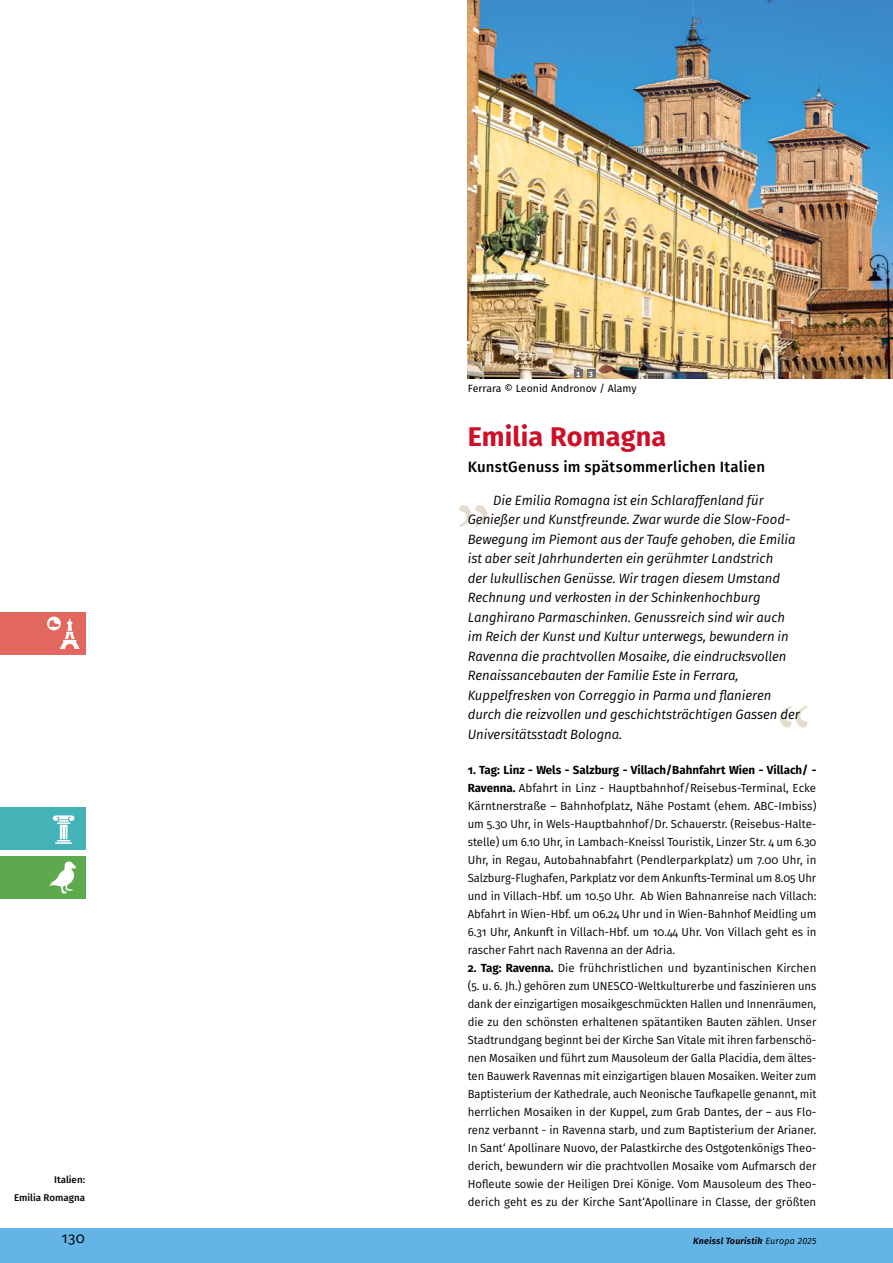
<style>
.page{position:relative;width:893px;height:1263px;background:#fff}
.page>*{position:absolute;margin:0;border:0;box-sizing:border-box;transform-origin:0 0}
._01a_Überschrift_1_Reise{font:700 27px "Fira Sans";letter-spacing:.005em;color:#cd0f28}
._01b_Unterüberschrift_2_Reise{font:500 15px "Fira Sans";letter-spacing:.015em;color:#000}
.Pagina_rb{font:15px "Fira Sans";color:#000}
._01d_Einleitungstext_6mm{font:italic 13.5px/19.5px "Fira Sans";color:#000}
._02_Reiseverlauf{font:11.7px/18px "Fira Sans";color:#000;text-align:justify}
._04_Bildlegende__Bildquelle{font:10.5px "Fira Sans";color:#000}
.Rubrik_b{font:500 9.75px "Fira Sans";color:#000}
.Fusszeile_bold_italic_rb{font:italic 600 9px "Fira Sans";letter-spacing:.02em;color:#000}
.t1{font:700 7.5px "Fira Sans";color:#fff}
.s1{font-weight:700}
.s2{font-weight:400}
</style>
<div class="page">
<div style="left:0;top:856px;width:85px;height:43px;background:#5ea84e"></div>
<svg style="left:49px;top:861px;width:27px;height:33px"></svg>
<div style="left:0;top:612px;width:85px;height:43px;background:#e2685f"></div>
<svg style="left:47px;top:616px;width:32px;height:33px"></svg>
<div style="left:0;top:808px;width:85px;height:42px;background:#43b3b7"></div>
<svg style="left:53px;top:815px;width:22px;height:29px"></svg>
<svg style="left:780px;top:706px;width:28px;height:21px"></svg>
<svg style="left:459px;top:505px;width:28px;height:22px"></svg>
<div style="left:0;top:1229px;width:893px;height:34px;background:#64b4e5"></div>
<img style="left:468px;top:0;width:425px;height:378px">
<div style="left:574px;top:369px;width:9px;height:9px;background:#6e6e6e"></div>
<div style="left:587px;top:369px;width:8px;height:9px;background:#6e6e6e"></div>
<p class="t1" style="left:576px;top:368px;width:6px">1</p>
<p class="t1" style="left:589px;top:368px;width:5px">3</p>
<p class="Rubrik_b" style="left:54px;top:1172px;width:32px">Italien:</p>
<p class="Rubrik_b" style="left:14px;top:1190px;width:72px">Emilia Romagna</p>
<p class="_04_Bildlegende__Bildquelle" style="left:468px;top:380px;width:170px">Ferrara © Leonid Andronov / Alamy</p>
<p class="_01a_Überschrift_1_Reise" style="left:468px;top:414px;width:200px">Emilia Romagna</p>
<p class="_01b_Unterüberschrift_2_Reise" style="left:468px;top:454px;width:299px">KunstGenuss im spätsommerlichen Italien</p>
<p class="_01d_Einleitungstext_6mm" style="left:468px;top:490px;width:334px;text-indent:26px">Die Emilia Romagna ist ein Schlaraffenland für Genießer und Kunstfreunde. Zwar wurde die Slow-Food-Bewegung im Piemont aus der Taufe gehoben, die Emilia ist aber seit Jahrhunderten ein gerühmter Landstrich<br>der lukullischen Genüsse. Wir tragen diesem Umstand Rechnung und verkosten in der Schinkenhochburg Langhirano Parmaschinken. Genussreich sind wir auch im Reich der Kunst und Kultur unterwegs, bewundern in Ravenna die prachtvollen Mosaike, die eindrucksvollen Renaissancebauten der Familie Este in Ferrara, Kuppelfresken von Correggio in Parma und flanieren durch die reizvollen und geschichtsträchtigen Gassen der Universitätsstadt Bologna.</p>
<p class="_02_Reiseverlauf" style="left:468px;top:761px;width:350px"><span class="s1">1. Tag: Linz - Wels - Salzburg - Villach/Bahnfahrt Wien - Villach/ - Ravenna.</span> Abfahrt in Linz - Hauptbahnhof/Reisebus-Terminal, Ecke Kärntnerstraße – Bahnhofplatz, Nähe Postamt (ehem. ABC-Imbiss) um 5.30 Uhr, in Wels-Hauptbahnhof/Dr. Schauerstr. (Reisebus-Halte&shy;stelle) um 6.10 Uhr, in Lambach-Kneissl Touristik, Linzer Str. 4 um 6.30<br>Uhr, in Regau, Autobahnabfahrt (Pendlerparkplatz) um 7.00 Uhr, in Salzburg-Flughafen, Parkplatz vor dem Ankunfts-Terminal um 8.05 Uhr und in Villach-Hbf. um 10.50 Uhr. Ab Wien Bahnanreise nach Villach:<br>Abfahrt in Wien-Hbf. um 06.24 Uhr und in Wien-Bahnhof Meidling um 6.31 Uhr, Ankunft in Villach-Hbf. um 10.44 Uhr. Von Villach geht es in rascher Fahrt nach Ravenna an der Adria.</p>
<p class="_02_Reiseverlauf" style="left:468px;top:959px;width:350px"><span class="s1">2. Tag: Ravenna.</span> Die frühchristlichen und byzantinischen Kirchen (5. u. 6. Jh.) gehören zum UNESCO-Weltkulturerbe und faszinieren uns dank der einzigartigen mosaikgeschmückten Hallen und Innenräumen, die zu den schönsten erhaltenen spätantiken Bauten zählen. Unser Stadtrundgang beginnt bei der Kirche San Vitale mit ihren farbenschö&shy;nen Mosaiken und führt zum Mausoleum der Galla Placidia, dem ältes&shy;ten Bauwerk Ravennas mit einzigartigen blauen Mosaiken. Weiter zum Baptisterium der Kathedrale, auch Neonische Taufkapelle genannt, mit herrlichen Mosaiken in der Kuppel, zum Grab Dantes, der – aus Flo&shy;renz verbannt - in Ravenna starb, und zum Baptisterium der Arianer.<br>In Sant‘ Apollinare Nuovo, der Palastkirche des Ostgotenkönigs Theo&shy;derich, bewundern wir die prachtvollen Mosaike vom Aufmarsch der Hofleute sowie der Heiligen Drei Könige. Vom Mausoleum des Theo&shy;derich geht es zu der Kirche Sant‘Apollinare in Classe, der größten</p>
<p class="Pagina_rb" style="left:61px;top:1227px;width:25px">130</p>
<p class="Fusszeile_bold_italic_rb" style="left:693px;top:1233px;width:125px">Kneissl Touristik <span class="s2">Europa 2025</span></p>
</div>
